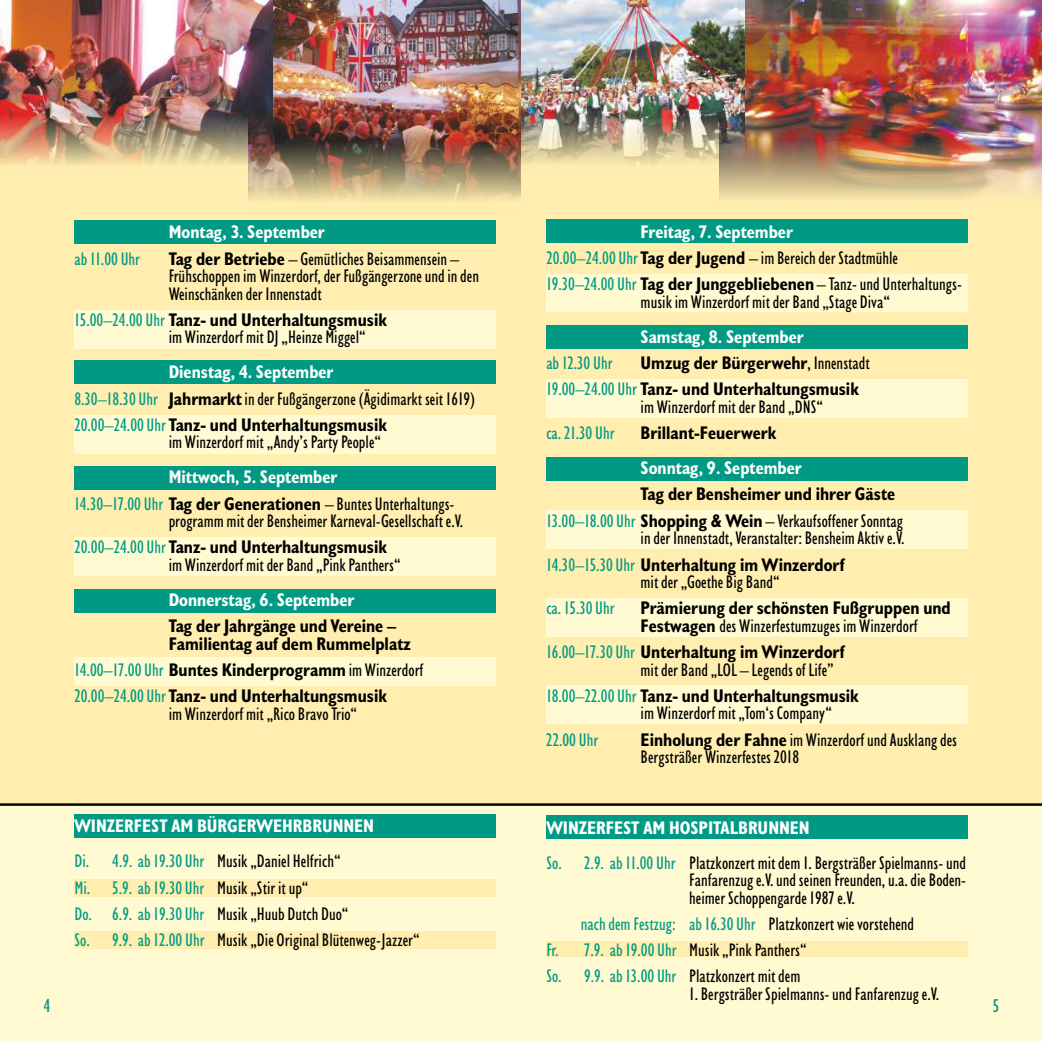
<style>
.page{position:relative;width:1042px;height:1042px;background:#fffad1}
.page>*{position:absolute;margin:0;border:0;box-sizing:border-box;transform-origin:0 0}
.t1{font:condensed 19.25px "Gill Sans";color:#009a84}
.t2{font:condensed 18.38px/17.5px "Humanist 521 BT";color:#000}
.t3{font:700 condensed 18.38px/26.2px "Humanist 521 BT";color:#000}
.t4{font:condensed 18.38px/26.2px "Humanist 521 BT";color:#009a84}
.t5{font:700 condensed 18.38px "Humanist 521 BT";color:#fefefe}
.s1{font-weight:700}
.s2{color:#009a84}
.s3{font-weight:700;color:#fefefe}
.s4{font-weight:400;color:#009a84}
.s5{font-weight:400}
.s6{color:#000}
</style>
<div class="page">
<div style="left:0;top:0;width:1042px;height:804px;background:#ffeeaf"></div>
<img style="left:719px;top:0;width:323px;height:198px">
<img style="left:248px;top:0;width:273px;height:201px">
<img style="left:521px;top:0;width:223px;height:172px">
<img style="left:0;top:0;width:273px;height:172px">
<div style="left:74px;top:814px;width:422px;height:23px;background:#009a84"></div>
<div style="left:74px;top:879px;width:422px;height:17px;background:#ffeeaf"></div>
<div style="left:74px;top:931px;width:422px;height:17px;background:#ffeeaf"></div>
<div style="left:74px;top:310px;width:422px;height:39px;background:#fffad1"></div>
<div style="left:74px;top:415px;width:422px;height:39px;background:#fffad1"></div>
<div style="left:74px;top:537px;width:422px;height:39px;background:#fffad1"></div>
<div style="left:74px;top:658px;width:422px;height:28px;background:#fffad1"></div>
<div style="left:546px;top:379px;width:421px;height:39px;background:#fffad1"></div>
<div style="left:546px;top:510px;width:421px;height:39px;background:#fffad1"></div>
<div style="left:546px;top:598px;width:421px;height:39px;background:#fffad1"></div>
<div style="left:546px;top:685px;width:421px;height:39px;background:#fffad1"></div>
<div style="left:74px;top:220px;width:422px;height:23px;background:#009a84"></div>
<div style="left:74px;top:361px;width:422px;height:23px;background:#009a84"></div>
<div style="left:74px;top:466px;width:422px;height:23px;background:#009a84"></div>
<div style="left:74px;top:589px;width:422px;height:23px;background:#009a84"></div>
<div style="left:546px;top:274px;width:421px;height:38px;background:#fffad1"></div>
<div style="left:546px;top:325px;width:421px;height:23px;background:#009a84"></div>
<div style="left:546px;top:220px;width:421px;height:23px;background:#009a84"></div>
<div style="left:546px;top:457px;width:421px;height:23px;background:#009a84"></div>
<hr style="left:0;top:803px;width:1042px;height:3px;background:#000">
<div style="left:546px;top:942px;width:421px;height:15px;background:#ffeeaf"></div>
<div style="left:546px;top:816px;width:421px;height:23px;background:#009a84"></div>
<p class="t5" style="left:169px;top:224px;width:158px">Montag, 3. September</p>
<p class="t4" style="left:74px;top:247px;width:67px">ab 11.00 Uhr</p>
<p class="t2" style="left:169px;top:251px;width:312px"><span class="s1">Tag der Betriebe</span> – Gemütliches Beisammensein –<br>Frühschoppen im Winzerdorf, der Fußgängerzone und in den<br>Weinschänken der Innenstadt</p>
<p class="t2" style="left:169px;top:312px;width:220px;text-indent:-94px"><span class="s2">15.00–24.00 Uhr</span> <span class="s1">Tanz- und Unterhaltungsmusik </span>im Winzerdorf mit DJ „Heinze Miggel“</p>
<p class="t2" style="left:74px;top:360px;width:402px;line-height:26.2px;text-indent:94px"><span class="s3">Dienstag, 4. September<br></span><span class="s2">8.30–18.30 Uhr</span> <span class="s1">Jahrmarkt</span> in der Fußgängerzone (Ägidimarkt seit 1619)<br><span class="s2">20.00–24.00 Uhr</span> <span class="s1">Tanz- und Unterhaltungsmusik</span></p>
<p class="t2" style="left:169px;top:435px;width:214px">im Winzerdorf mit „Andy’s Party People“</p>
<p class="t2" style="left:74px;top:465px;width:382px;line-height:26.2px;text-indent:94px"><span class="s3">Mittwoch, 5. September<br></span><span class="s2">14.30–17.00 Uhr</span> <span class="s1">Tag der Generationen</span> – Buntes Unterhaltungs-</p>
<p class="t2" style="left:74px;top:509px;width:390px;line-height:26.2px;text-indent:94px">programm mit der Bensheimer Karneval-Gesellschaft e.V.<br><span class="s2">20.00–24.00 Uhr</span> <span class="s1">Tanz- und Unterhaltungsmusik</span></p>
<p class="t2" style="left:169px;top:557px;width:233px">im Winzerdorf mit der Band „Pink Panthers“</p>
<p class="t5" style="left:169px;top:592px;width:187px">Donnerstag, 6. September</p>
<p class="t3" style="left:169px;top:619px;width:244px;line-height:17.5px">Tag der Jahrgänge und Vereine –<br>Familientag auf dem Rummelplatz</p>
<p class="t3" style="left:74px;top:658px;width:350px"><span class="s4">14.00–17.00 Uhr</span> Buntes Kinderprogramm <span class="s5">im Winzerdorf<br></span><span class="s4">20.00–24.00 Uhr</span> Tanz- und Unterhaltungsmusik</p>
<p class="t2" style="left:169px;top:706px;width:190px">im Winzerdorf mit „Rico Bravo Trio“</p>
<p class="t2" style="left:546px;top:220px;width:417px;line-height:26.2px;text-indent:94px"><span class="s3">Freitag, 7. September<br></span><span class="s2">20.00–24.00 Uhr</span> <span class="s1">Tag der Jugend</span> – im Bereich der Stadtmühle<br><span class="s2">19.30–24.00 Uhr</span> <span class="s1">Tag der Junggebliebenen</span> – Tanz- und Unterhaltungs-</p>
<p class="t2" style="left:640px;top:294px;width:251px">musik im Winzerdorf mit der Band „Stage Diva“</p>
<p class="t5" style="left:640px;top:329px;width:165px">Samstag, 8. September</p>
<p class="t4" style="left:546px;top:351px;width:68px">ab 12.30 Uhr</p>
<p class="t3" style="left:546px;top:351px;width:325px;text-indent:94px">Umzug der Bürgerwehr<span class="s5">, Innenstadt<br></span><span class="s4">19.00–24.00 Uhr</span> Tanz- und Unterhaltungsmusik</p>
<p class="t2" style="left:640px;top:399px;width:184px">im Winzerdorf mit der Band „DNS“</p>
<p class="t4" style="left:546px;top:421px;width:70px">ca. 21.30 Uhr</p>
<p class="t3" style="left:640px;top:421px;width:137px">Brillant-Feuerwerk</p>
<p class="t5" style="left:640px;top:460px;width:163px">Sonntag, 9. September</p>
<p class="t3" style="left:546px;top:482px;width:358px;text-indent:94px">Tag der Bensheimer und ihrer Gäste<br><span class="s4">13.00–18.00 Uhr</span> Shopping &amp; Wein <span class="s5">– Verkaufsoffener Sonntag</span></p>
<p class="t2" style="left:546px;top:526px;width:360px;line-height:26.2px;text-indent:94px">in der Innenstadt, Veranstalter: Bensheim Aktiv e.V.<br><span class="s2">14.30–15.30 Uhr</span> <span class="s1">Unterhaltung im Winzerdorf</span></p>
<p class="t2" style="left:640px;top:574px;width:140px">mit der „Goethe Big Band“</p>
<p class="t4" style="left:546px;top:596px;width:70px">ca. 15.30 Uhr</p>
<p class="t3" style="left:640px;top:601px;width:312px;line-height:17.5px">Prämierung der schönsten Fußgruppen und<br>Festwagen <span class="s5">des Winzerfestumzuges im Winzerdorf</span></p>
<p class="t2" style="left:640px;top:644px;width:205px;text-indent:-94px"><span class="s2">16.00–17.30 Uhr</span> <span class="s1">Unterhaltung im Winzerdorf </span>mit der Band „LOL – Legends of Life”</p>
<p class="t2" style="left:640px;top:688px;width:220px;text-indent:-94px"><span class="s2">18.00–22.00 Uhr</span> <span class="s1">Tanz- und Unterhaltungsmusik </span>im Winzerdorf mit „Tom‘s Company“</p>
<p class="t4" style="left:546px;top:727px;width:53px">22.00 Uhr</p>
<p class="t2" style="left:640px;top:732px;width:318px"><span class="s1">Einholung der Fahne</span> im Winzerdorf und Ausklang des<br>Bergsträßer Winzerfestes 2018</p>
<p class="t5" style="left:74px;top:818px;width:301px">WINZERFEST AM BÜRGERWEHRBRUNNEN</p>
<p class="t4" style="left:74px;top:849px;width:131px">Di. 4.9. ab 19.30 Uhr</p>
<p class="t2" style="left:217px;top:854px;width:125px">Musik „Daniel Helfrich“</p>
<p class="t4" style="left:74px;top:875px;width:131px">Mi. 5.9. ab 19.30 Uhr</p>
<p class="t2" style="left:217px;top:880px;width:93px">Musik „Stir it up“</p>
<p class="t4" style="left:74px;top:902px;width:131px">Do. 6.9. ab 19.30 Uhr</p>
<p class="t2" style="left:217px;top:906px;width:132px">Musik „Huub Dutch Duo“</p>
<p class="t4" style="left:74px;top:928px;width:132px">So. 9.9. ab 12.00 Uhr</p>
<p class="t2" style="left:217px;top:932px;width:204px">Musik „Die Original Blütenweg-Jazzer“</p>
<p class="t5" style="left:546px;top:819px;width:265px">WINZERFEST AM HOSPITALBRUNNEN</p>
<p class="t4" style="left:546px;top:850px;width:131px">So. 2.9. ab 11.00 Uhr</p>
<p class="t2" style="left:689px;top:855px;width:278px;text-align:justify">Platzkonzert mit dem 1. Bergsträßer Spielmanns- und Fanfarenzug e.V. und seinen Freunden, u.a. die Boden&shy;heimer Schoppengarde 1987 e.V.</p>
<p class="t4" style="left:581px;top:912px;width:96px">nach dem Festzug:</p>
<p class="t2" style="left:768px;top:916px;width:147px">Platzkonzert wie vorstehend</p>
<p class="t4" style="left:546px;top:912px;width:262px;text-indent:143px">ab 16.30 Uhr<br>Fr. 7.9. ab 19.00 Uhr <span class="s6">Musik „Pink Panthers“<br></span>So. 9.9. ab 13.00 Uhr <span class="s6">Platzkonzert mit dem</span></p>
<p class="t2" style="left:689px;top:986px;width:251px">1. Bergsträßer Spielmanns- und Fanfarenzug e.V.</p>
<p class="t1" style="left:44px;top:998px;width:9px">4</p>
<p class="t1" style="left:992px;top:998px;width:9px">5</p>
</div>
